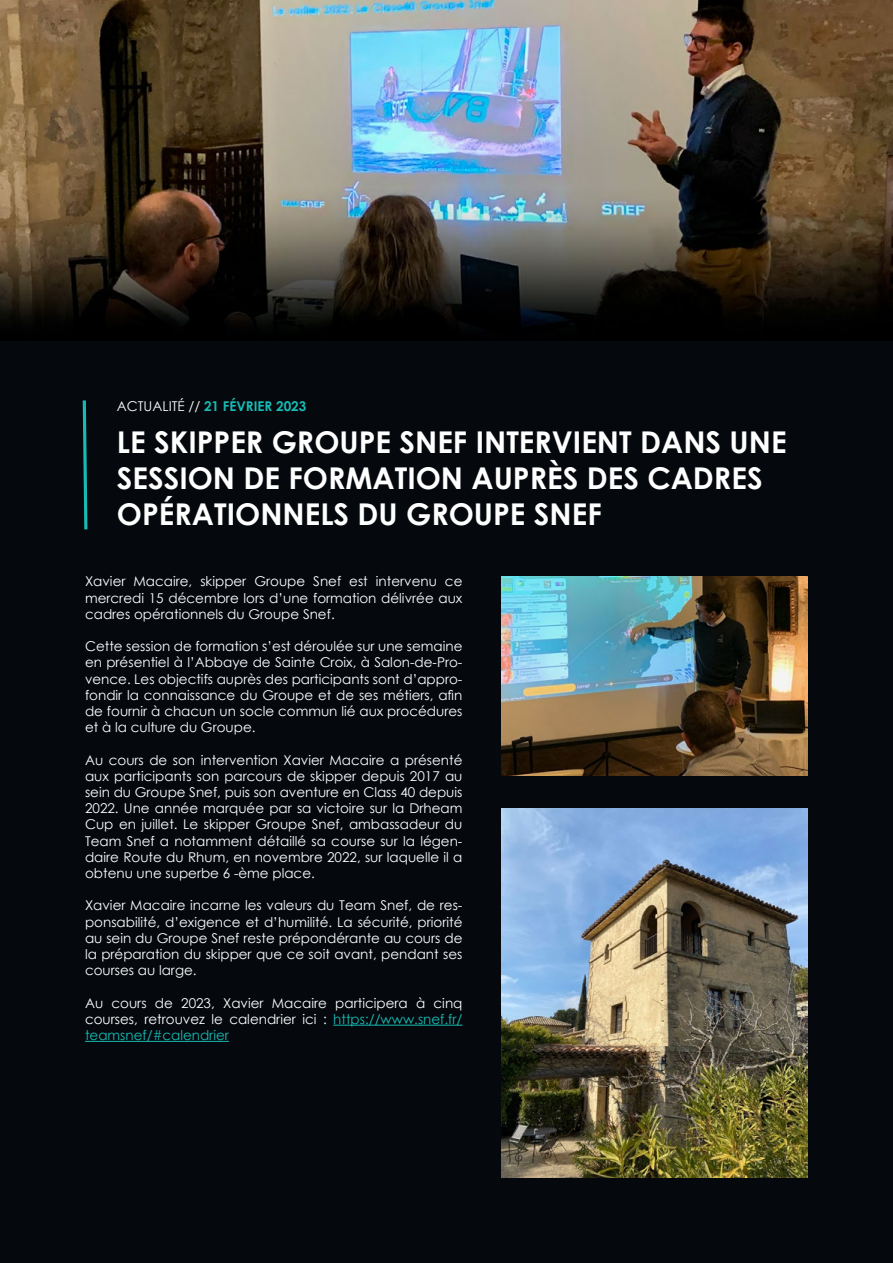
<style>
.page{position:relative;width:893px;height:1263px;background:#05090e}
.page>*{position:absolute;margin:0;border:0;box-sizing:border-box;transform-origin:0 0}
.t1{font:700 30px/36px "Century Gothic";color:#fff}
.t2{font:13.5px/16.2px "Century Gothic";color:#fff;text-align:justify}
.t3{font:700 13.5px "Century Gothic";color:#18bbb3}
.s1{font-weight:400;color:#fff}
.s2{color:#18bbb3}
</style>
<div class="page">
<img style="left:0;top:0;width:893px;height:340px">
<svg style="left:82px;top:400px;width:6px;height:130px"></svg>
<hr style="left:333px;top:1025px;width:129px;height:1px;background:#18bbb3">
<hr style="left:85px;top:1041px;width:144px;height:1px;background:#18bbb3">
<img style="left:501px;top:576px;width:307px;height:199px">
<img style="left:501px;top:808px;width:307px;height:370px">
<p class="t3" style="left:117px;top:395px;width:191px"><span class="s1">ACTUALITÉ //</span> 21 FÉVRIER 2023</p>
<h1 class="t1" style="left:117px;top:423px;width:671px">LE SKIPPER GROUPE SNEF INTERVIENT DANS UNE<br>SESSION DE FORMATION AUPRÈS DES CADRES<br>OPÉRATIONNELS DU GROUPE SNEF</h1>
<p class="t2" style="left:85px;top:573px;width:379px">Xavier Macaire, skipper Groupe Snef est intervenu ce mercredi 15 décembre lors d’une formation délivrée aux cadres opérationnels du Groupe Snef.</p>
<p class="t2" style="left:85px;top:638px;width:379px">Cette session de formation s’est déroulée sur une semaine en présentiel à l’Abbaye de Sainte Croix, à Salon-de-Pro&shy;vence. Les objectifs auprès des participants sont d’appro&shy;fondir la connaissance du Groupe et de ses métiers, afin de fournir à chacun un socle commun lié aux procédures et à la culture du Groupe.</p>
<p class="t2" style="left:85px;top:751px;width:379px">Au cours de son intervention Xavier Macaire a présenté aux participants son parcours de skipper depuis 2017 au sein du Groupe Snef, puis son aventure en Class 40 depuis 2022. Une année marquée par sa victoire sur la Drheam Cup en juillet. Le skipper Groupe Snef, ambassadeur du Team Snef a notamment détaillé sa course sur la légen&shy;daire Route du Rhum, en novembre 2022, sur laquelle il a obtenu une superbe 6 -ème place.</p>
<p class="t2" style="left:85px;top:897px;width:379px">Xavier Macaire incarne les valeurs du Team Snef, de res&shy;ponsabilité, d’exigence et d’humilité. La sécurité, priorité au sein du Groupe Snef reste prépondérante au cours de la préparation du skipper que ce soit avant, pendant ses courses au large.</p>
<p class="t2" style="left:85px;top:994px;width:379px">Au cours de 2023, Xavier Macaire participera à cinq courses, retrouvez le calendrier ici : <span class="s2">https://www.snef.fr/ teamsnef/#calendrier</span></p>
</div>
